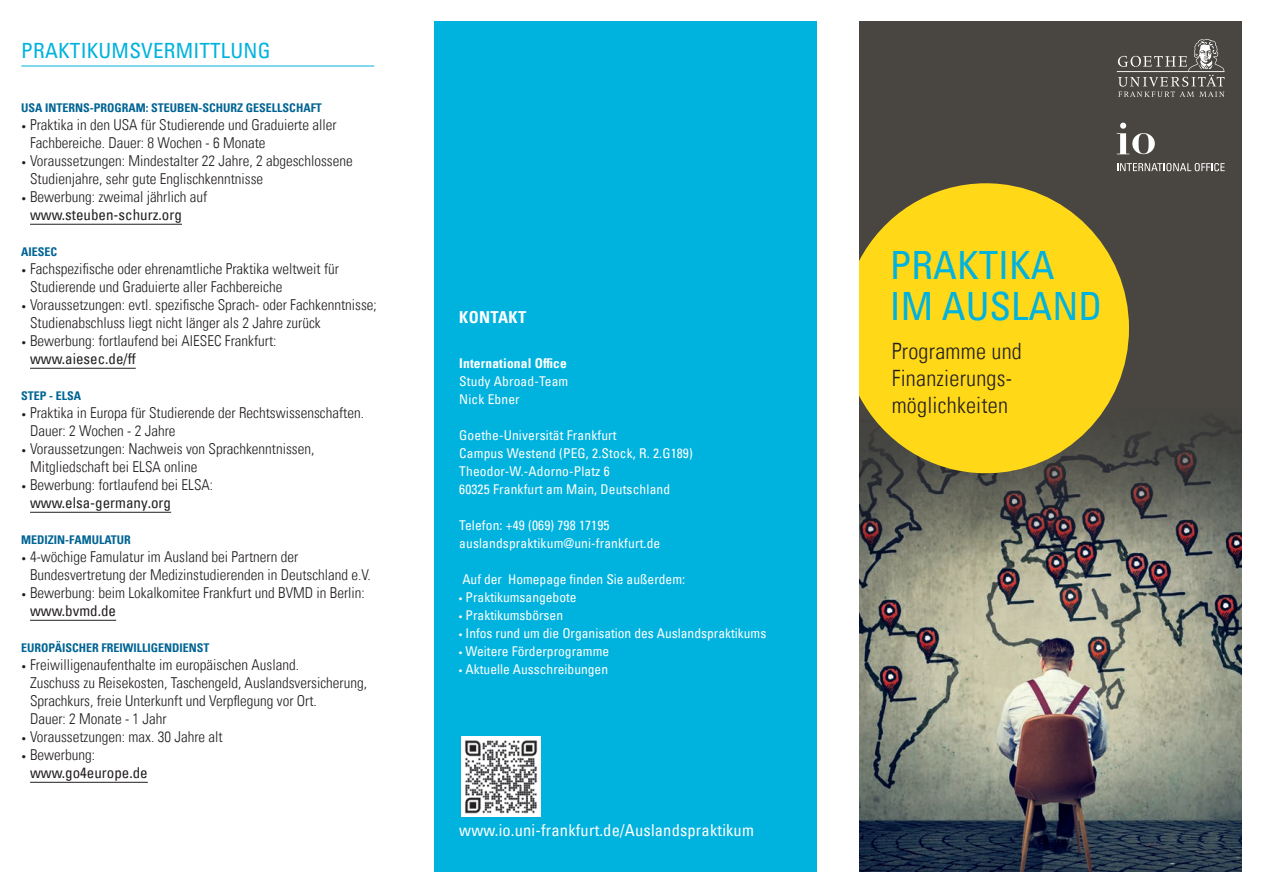
<style>
.page{position:relative;width:1263px;height:893px;background:#fff}
.page>*{position:absolute;margin:0;border:0;box-sizing:border-box;transform-origin:0 0}
.t1{font:condensed 39px/40.5px "Univers Com 57";color:#00b2de}
.t2{font:22.5px/27px "Univers Com 47 Light Cond";letter-spacing:.01em;color:#231f20}
.t3{font:condensed 21px "Univers Com 57";letter-spacing:.01em;color:#00b2de}
.t4{font:condensed 16.5px "Univers Com 57";letter-spacing:.01em;color:#fff}
.t5{font:16.5px "Univers Com 67 Bold Cond";letter-spacing:.02em;color:#fff}
.t6{font:15px/18px "Univers Com 47 Light Cond";color:#231f20}
.t7{font:condensed 15px "Univers Com 57";color:#231f20}
.t8{font:condensed 13.5px/18px "Univers Com 57";letter-spacing:.01em;color:#fff}
.t9{font:13.5px "Univers Com 67 Bold Cond";letter-spacing:.01em;color:#fff}
.t10{font:12px "Univers Com 67 Bold Cond";color:#006494}
.s1{font-size:9px}
</style>
<div class="page">
<div style="left:859px;top:21px;width:383px;height:510px;background:#494641"></div>
<img style="left:859px;top:600px;width:383px;height:272px">
<svg style="left:859px;top:422px;width:383px;height:178px;background:#6f6c64"></svg>
<div style="left:434px;top:21px;width:382px;height:851px;background:#00b2de"></div>
<hr style="left:30px;top:224px;width:152px;height:1px;background:#231f20">
<hr style="left:30px;top:368px;width:106px;height:1px;background:#231f20">
<hr style="left:30px;top:512px;width:141px;height:1px;background:#231f20">
<hr style="left:30px;top:620px;width:86px;height:1px;background:#231f20">
<hr style="left:30px;top:782px;width:118px;height:1px;background:#231f20">
<svg style="left:859px;top:183px;width:270px;height:290px;fill:#ffd917"></svg>
<svg style="left:1117px;top:163px;width:108px;height:8px"></svg>
<svg style="left:1117px;top:123px;width:38px;height:31px"></svg>
<hr style="left:21px;top:66px;width:353px;height:1px;background:#00b2de">
<img style="left:461px;top:737px;width:80px;height:79px">
<svg style="left:1117px;top:39px;width:108px;height:58px"></svg>
<h3 class="t3" style="left:21px;top:37px;width:251px">PRAKTIKUMSVERMITTLUNG</h3>
<p class="t10" style="left:21px;top:100px;width:302px">USA INTERNS-PROGRAM: STEUBEN-SCHURZ GESELLSCHAFT</p>
<p class="t6" style="left:30px;top:115px;width:308px;text-indent:-9px"><span class="s1">•</span> Praktika in den USA für Studierende und Graduierte aller<br>Fachbereiche. Dauer: 8 Wochen - 6 Monate</p>
<p class="t6" style="left:30px;top:151px;width:324px;text-indent:-9px"><span class="s1">•</span> Voraussetzungen: Mindestalter 22 Jahre, 2 abgeschlossene<br>Studienjahre, sehr gute Englischkenntnisse</p>
<p class="t6" style="left:21px;top:187px;width:188px"><span class="s1">•</span> Bewerbung: zweimal jährlich auf</p>
<p class="t7" style="left:30px;top:205px;width:153px">www.steuben-schurz.org</p>
<p class="t10" style="left:21px;top:244px;width:38px">AIESEC</p>
<p class="t6" style="left:30px;top:259px;width:311px;text-indent:-9px"><span class="s1">•</span> Fachspezifische oder ehrenamtliche Praktika weltweit für<br>Studierende und Graduierte aller Fachbereiche</p>
<p class="t6" style="left:30px;top:295px;width:348px;text-indent:-9px"><span class="s1">•</span> Voraussetzungen: evtl. spezifische Sprach- oder Fachkenntnisse;<br>Studienabschluss liegt nicht länger als 2 Jahre zurück</p>
<p class="t6" style="left:21px;top:331px;width:257px"><span class="s1">•</span> Bewerbung: fortlaufend bei AIESEC Frankfurt:</p>
<p class="t7" style="left:30px;top:349px;width:107px">www.aiesec.de/ff</p>
<p class="t10" style="left:21px;top:388px;width:61px">STEP - ELSA</p>
<p class="t6" style="left:30px;top:403px;width:336px;text-indent:-9px"><span class="s1">•</span> Praktika in Europa für Studierende der Rechtswissenschaften.<br>Dauer: 2 Wochen - 2 Jahre</p>
<p class="t6" style="left:30px;top:439px;width:286px;text-indent:-9px"><span class="s1">•</span> Voraussetzungen: Nachweis von Sprachkenntnissen,<br>Mitgliedschaft bei ELSA online</p>
<p class="t6" style="left:21px;top:475px;width:194px"><span class="s1">•</span> Bewerbung: fortlaufend bei ELSA:</p>
<p class="t7" style="left:30px;top:493px;width:143px">www.elsa-germany.org</p>
<p class="t10" style="left:21px;top:532px;width:111px">MEDIZIN-FAMULATUR</p>
<p class="t6" style="left:30px;top:547px;width:342px;text-indent:-9px"><span class="s1">•</span> 4-wöchige Famulatur im Ausland bei Partnern der<br>Bundesvertretung der Medizinstudierenden in Deutschland e.V.</p>
<p class="t6" style="left:21px;top:583px;width:345px"><span class="s1">•</span> Bewerbung: beim Lokalkomitee Frankfurt und BVMD in Berlin:</p>
<p class="t7" style="left:30px;top:601px;width:88px">www.bvmd.de</p>
<p class="t10" style="left:21px;top:640px;width:190px">EUROPÄISCHER FREIWILLIGENDIENST</p>
<p class="t6" style="left:30px;top:655px;width:339px;text-indent:-9px"><span class="s1">•</span> Freiwilligenaufenthalte im europäischen Ausland.<br>Zuschuss zu Reisekosten, Taschengeld, Auslandsversicherung, Sprachkurs, freie Unterkunft und Verpflegung vor Ort.<br>Dauer: 2 Monate - 1 Jahr</p>
<p class="t6" style="left:21px;top:727px;width:203px"><span class="s1">•</span> Voraussetzungen: max. 30 Jahre alt</p>
<p class="t6" style="left:21px;top:745px;width:75px"><span class="s1">•</span> Bewerbung:</p>
<p class="t7" style="left:30px;top:763px;width:119px">www.go4europe.de</p>
<p class="t5" style="left:459px;top:307px;width:69px">KONTAKT</p>
<p class="t9" style="left:459px;top:355px;width:109px">International Office</p>
<p class="t8" style="left:459px;top:372px;width:111px">Study Abroad-Team<br>Nick Ebner</p>
<p class="t8" style="left:459px;top:426px;width:235px">Goethe-Universität Frankfurt<br>Campus Westend (PEG, 2.Stock, R. 2.G189)<br>Theodor-W.-Adorno-Platz 6<br>60325 Frankfurt am Main, Deutschland</p>
<p class="t8" style="left:459px;top:516px;width:203px">Telefon: +49 (069) 798 17195 auslandspraktikum@uni-frankfurt.de</p>
<p class="t8" style="left:462px;top:570px;width:224px">Auf der Homepage finden Sie außerdem:</p>
<p class="t8" style="left:459px;top:588px;width:119px"><span class="s1">•</span> Praktikumsangebote</p>
<p class="t8" style="left:459px;top:606px;width:105px"><span class="s1">•</span> Praktikumsbörsen</p>
<p class="t8" style="left:459px;top:624px;width:309px"><span class="s1">•</span> Infos rund um die Organisation des Auslandspraktikums</p>
<p class="t8" style="left:459px;top:642px;width:151px"><span class="s1">•</span> Weitere Förderprogramme</p>
<p class="t8" style="left:459px;top:660px;width:150px"><span class="s1">•</span> Aktuelle Ausschreibungen</p>
<p class="t4" style="left:459px;top:820px;width:296px">www.io.uni-frankfurt.de/Auslandspraktikum</p>
<h1 class="t1" style="left:890px;top:244px;width:214px">PRAKTIKA<br>IM AUSLAND</h1>
<h2 class="t2" style="left:892px;top:337px;width:132px">Programme und<br>Finanzierungs&shy;möglichkeiten</h2>
</div>
